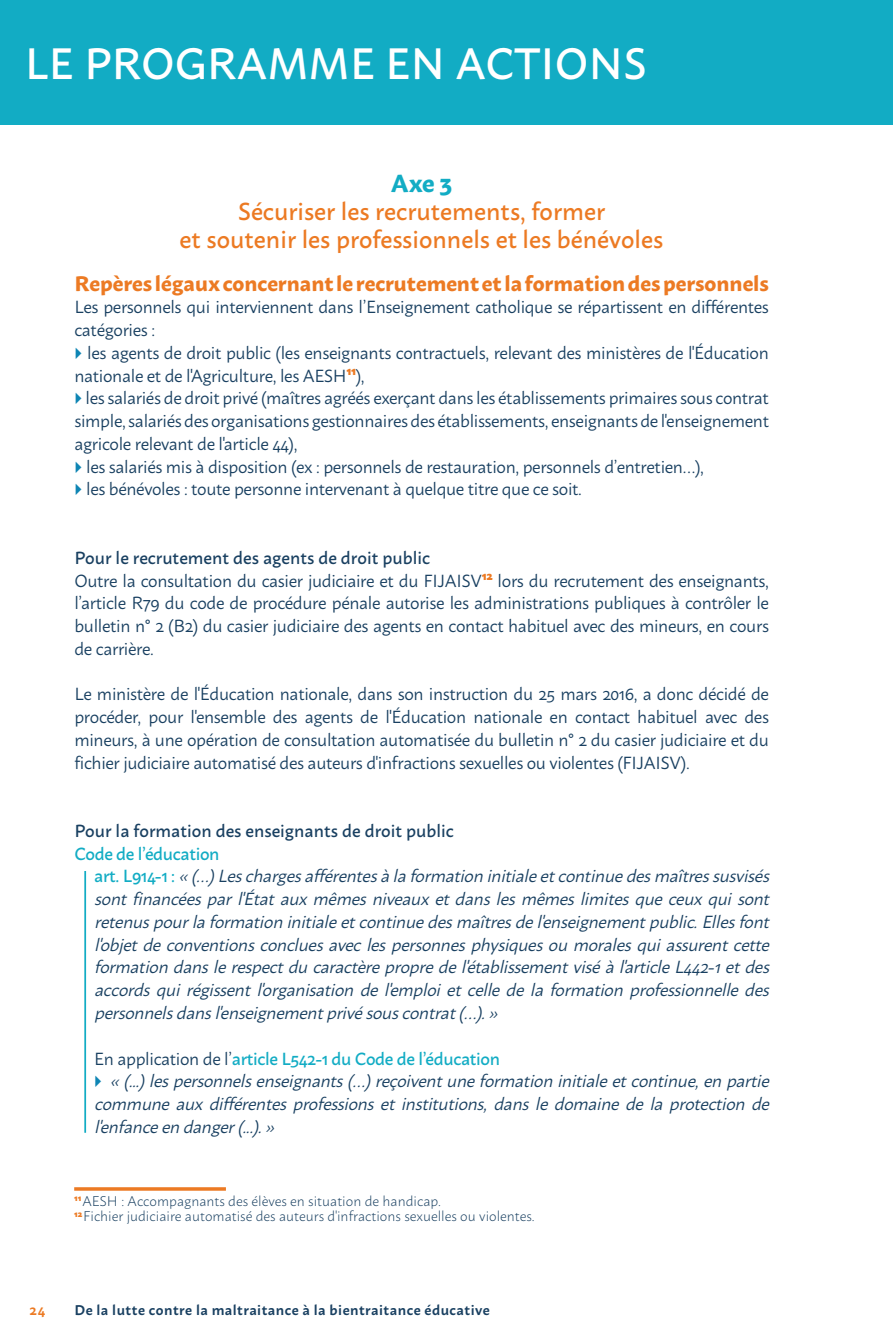
<style>
.page{position:relative;width:893px;height:1340px;background:#fff}
.page>*{position:absolute;margin:0;border:0;box-sizing:border-box;transform-origin:0 0}
.t1{font:500 43.75px "Macho";color:#fff}
.t2{font:500 24.5px/28px "Macho";color:#ec7a23;text-align:center}
.t3{font:700 24.5px "Macho";color:#12acc4}
.t4{font:700 21px "Macho";color:#ec7a23}
.t5{font:17.5px/22.8px "Macho";letter-spacing:-.02em;color:#194061}
.t6{font:italic 17.5px/22.8px "Macho";color:#194061}
.t7{font:500 17.5px "Macho";letter-spacing:-.02em;color:#12acc4}
.t8{font:500 17.5px "Macho";color:#194061}
.t9{font:300 14px/15.8px "Macho";color:#194061}
.t10{font:600 14px "Macho";letter-spacing:.035em;color:#194061}
.t11{font:600 14px "Macho";color:#ec7a23}
.s1{font-weight:500}
.s2{font-weight:500;font-style:normal;color:#12acc4}
.s3{font-weight:400;color:#194061}
</style>
<div class="page">
<hr style="left:74px;top:1187px;width:152px;height:3px;background:#ec7a23">
<hr style="left:84px;top:871px;width:2px;height:261px;background:#12acc4">
<div style="left:0;top:0;width:893px;height:124px;background:#12acc4"></div>
<h1 class="t1" style="left:25px;top:25px;width:624px">LE PROGRAMME EN ACTIONS</h1>
<h2 class="t3" style="left:391px;top:161px;width:63px">Axe 3</h2>
<h2 class="t2" style="left:180px;top:195px;width:485px">Sécuriser les recrutements, former<br>et soutenir les professionnels et les bénévoles</h2>
<p class="t4" style="left:74px;top:264px;width:696px">Repères légaux concernant le recrutement et la formation des personnels</p>
<p class="t5" style="left:74px;top:294px;width:696px">Les personnels qui interviennent dans l’Enseignement catholique se répartissent en différentes catégories :</p>
<p class="t5" style="left:74px;top:339px;width:696px;text-indent:13px">les agents de droit public (les enseignants contractuels, relevant des ministères de l'Éducation nationale et de l'Agriculture, les AESH<sup>11</sup>),</p>
<p class="t5" style="left:86px;top:385px;width:685px">les salariés de droit privé (maîtres agréés exerçant dans les établissements primaires sous contrat</p>
<p class="t5" style="left:74px;top:408px;width:696px">simple, salariés des organisations gestionnaires des établissements, enseignants de l'enseignement</p>
<p class="t5" style="left:74px;top:430px;width:225px">agricole relevant de l'article 44),</p>
<p class="t5" style="left:86px;top:453px;width:619px">les salariés mis à disposition (ex : personnels de restauration, personnels d’entretien…),</p>
<p class="t5" style="left:86px;top:476px;width:497px">les bénévoles : toute personne intervenant à quelque titre que ce soit.</p>
<p class="t5" style="left:74px;top:544px;width:696px"><span class="s1">Pour le recrutement des agents de droit public<br></span>Outre la consultation du casier judiciaire et du FIJAISV<sup>12</sup> lors du recrutement des enseignants, l’article R79 du code de procédure pénale autorise les administrations publiques à contrôler le bulletin n° 2 (B2) du casier judiciaire des agents en contact habituel avec des mineurs, en cours de carrière.</p>
<p class="t5" style="left:74px;top:681px;width:696px;text-align:justify">Le ministère de l'Éducation nationale, dans son instruction du 25 mars 2016, a donc décidé de procéder, pour l'ensemble des agents de l'Éducation nationale en contact habituel avec des mineurs, à une opération de consultation automatisée du bulletin n° 2 du casier judiciaire et du fichier judiciaire automatisé des auteurs d'infractions sexuelles ou violentes (FIJAISV).</p>
<p class="t8" style="left:74px;top:815px;width:381px">Pour la formation des enseignants de droit public</p>
<p class="t6" style="left:94px;top:840px;width:682px;text-indent:-20px"><span class="s2">Code de l’éducation<br>a r t . L 9 1 4 - 1 :</span> «(…)Leschargesafférentesàlaformationinitialeetcontinuedesmaîtressusvisés sontfinancéesparl'Étatauxmêmesniveauxetdanslesmêmeslimitesqueceuxquisont retenuspourlaformationinitialeetcontinuedesmaîtresdel'enseignementpublic.Ellesfont l'objetdeconventionsconcluesaveclespersonnesphysiquesoumoralesquiassurentcette formationdanslerespectducaractèrepropredel'établissementviséàl'articleL442-1etdes accordsquirégissentl'organisationdel'emploietcelledelaformationprofessionnelledes personnelsdansl'enseignementprivésouscontrat(…).»</p>
<p class="t7" style="left:94px;top:1042px;width:407px"><span class="s3">En application de l’</span>article L542-1 du Code de l’éducation</p>
<p class="t6" style="left:110px;top:1067px;width:666px">«(...)lespersonnelsenseignants(…)reçoiventuneformationinitialeetcontinue,enpartie</p>
<p class="t6" style="left:94px;top:1090px;width:682px">communeauxdifférentesprofessionsetinstitutions,dansledomainedelaprotectionde</p>
<p class="t6" style="left:94px;top:1113px;width:187px">l'enfanceendanger(...).»</p>
<p class="t9" style="left:74px;top:1191px;width:462px"><sup>11</sup>AESH : Accompagnants des élèves en situation de handicap.<br><sup>12</sup>Fichier judiciaire automatisé des auteurs d'infractions sexuelles ou violentes.</p>
<p class="t11" style="left:30px;top:1297px;width:17px">24</p>
<p class="t10" style="left:74px;top:1297px;width:417px">De la lutte contre la maltraitance à la bientraitance éducative</p>
</div>
